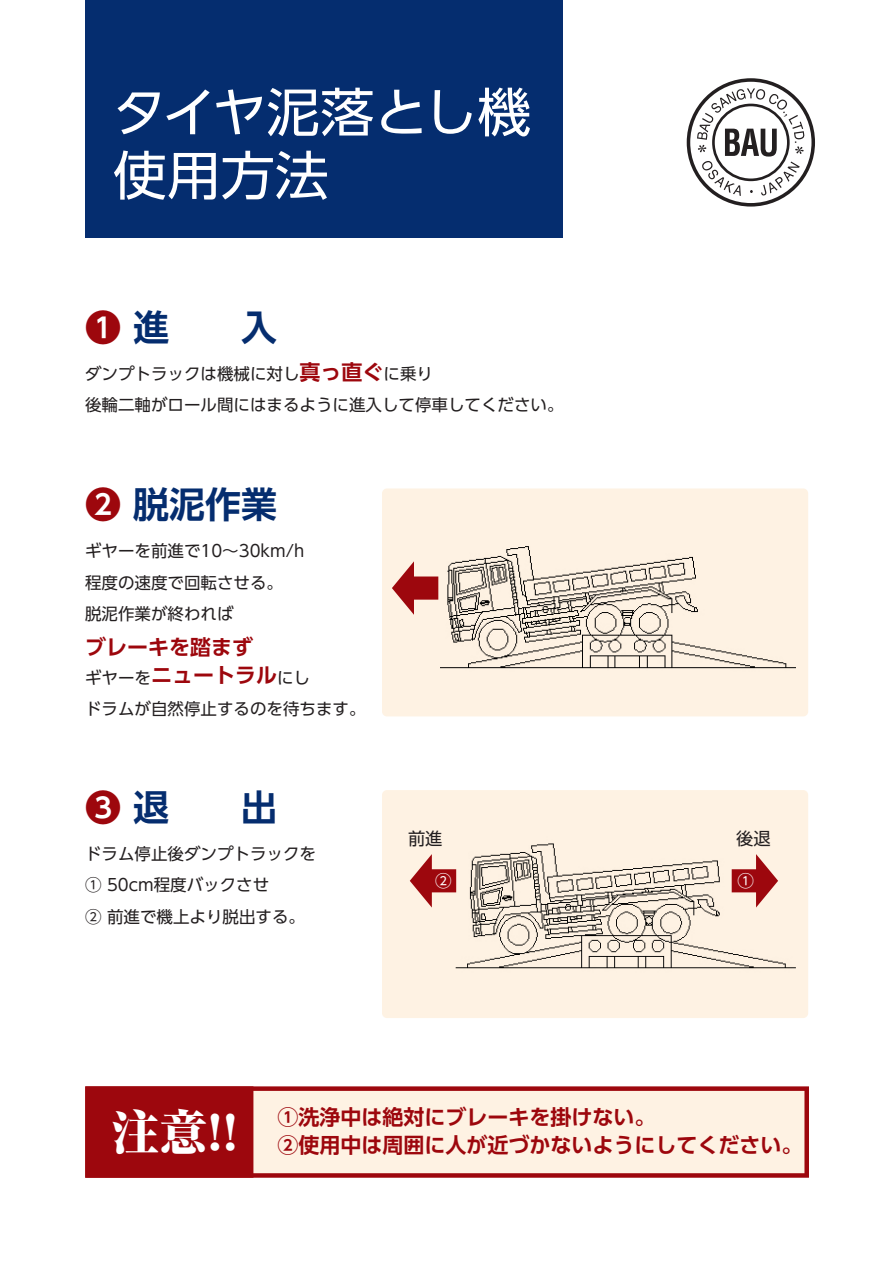
<style>
.page{position:relative;width:893px;height:1263px;background:#fff}
.page>*{position:absolute;margin:0;border:0;box-sizing:border-box;transform-origin:0 0}
.t1{font:52.5px/63px "UD Shin Go Pro";color:#fff}
.t2{font:800 expanded 48px "Ryumin Pro";color:#fff}
.t3{font:700 36px "UD Shin Go Pro De";color:#052d6f}
.t4{font:700 21px "UD Shin Go Pro De";color:#9d070d}
.t5{font:17.25px "UD Shin Go Pro";color:#231f20}
.t6{font:16.5px/31.5px "UD Shin Go Pro";color:#231f20}
.t7{font:16.5px "UD Shin Go Pro";color:#fff}
.s1{color:#9d070d}
.s2{font-family:"UD Shin Go Pro De";font-weight:700;font-size:21px;color:#9d070d}
</style>
<div class="page">
<svg style="left:253px;top:1086px;width:556px;height:92px;background:#f3d8cc"></svg>
<div style="left:382px;top:488px;width:426px;height:228px;background:#fef2e3;border-radius:5px"></div>
<div style="left:382px;top:790px;width:426px;height:228px;background:#fef2e3;border-radius:5px"></div>
<svg style="left:392px;top:561px;width:46px;height:54px"></svg>
<svg style="left:410px;top:854px;width:46px;height:53px"></svg>
<img style="left:440px;top:546px;width:356px;height:123px">
<img style="left:456px;top:843px;width:340px;height:126px">
<div style="left:85px;top:1086px;width:168px;height:92px;background:#9d070d"></div>
<div style="left:85px;top:0;width:478px;height:238px;background:#052d6f"></div>
<div style="left:687px;top:78px;width:128px;height:129px;border:4px solid #231f20;border-radius:50%"></div>
<svg style="left:697px;top:88px;width:107px;height:108px"></svg>
<h1 class="t1" style="left:113px;top:79px;width:420px">タイヤ泥落とし機使用方法</h1>
<h3 class="t3" style="left:85px;top:298px;width:193px"><span class="s1">❶</span> 進　　入</h3>
<p class="t6" style="left:85px;top:358px;width:480px;line-height:30.9px">ダンプトラックは機械に対し<span class="s2">真っ直ぐ</span>に乗り<br>後輪二軸がロール間にはまるように進入して停車してください。</p>
<h3 class="t3" style="left:85px;top:475px;width:193px"><span class="s1">❷</span> 脱泥作業</h3>
<p class="t6" style="left:85px;top:535px;width:221px">ギヤーを前進で10～30km/h程度の速度で回転させる。<br>脱泥作業が終われば</p>
<p class="t4" style="left:85px;top:630px;width:169px">ブレーキを踏まず</p>
<p class="t6" style="left:85px;top:662px;width:282px;line-height:30.9px">ギヤーを<span class="s2">ニュートラル</span>にし<br>ドラムが自然停止するのを待ちます。</p>
<h3 class="t3" style="left:85px;top:778px;width:193px"><span class="s1">❸</span> 退　　出</h3>
<p class="t6" style="left:85px;top:837px;width:232px">ドラム停止後ダンプトラックを<br>① 50cm程度バックさせ<br>② 前進で機上より脱出する。</p>
<p class="t5" style="left:408px;top:825px;width:36px">前進</p>
<p class="t5" style="left:736px;top:825px;width:36px">後退</p>
<p class="t7" style="left:435px;top:867px;width:18px">②</p>
<p class="t7" style="left:737px;top:867px;width:18px">①</p>
<h2 class="t2" style="left:112px;top:1094px;width:128px">注意!!</h2>
<p class="t4" style="left:277px;top:1100px;width:379px">①洗浄中は絶対にブレーキを掛けない。</p>
<p class="t4" style="left:277px;top:1128px;width:527px">②使用中は周囲に人が近づかないようにしてください。</p>
</div>
